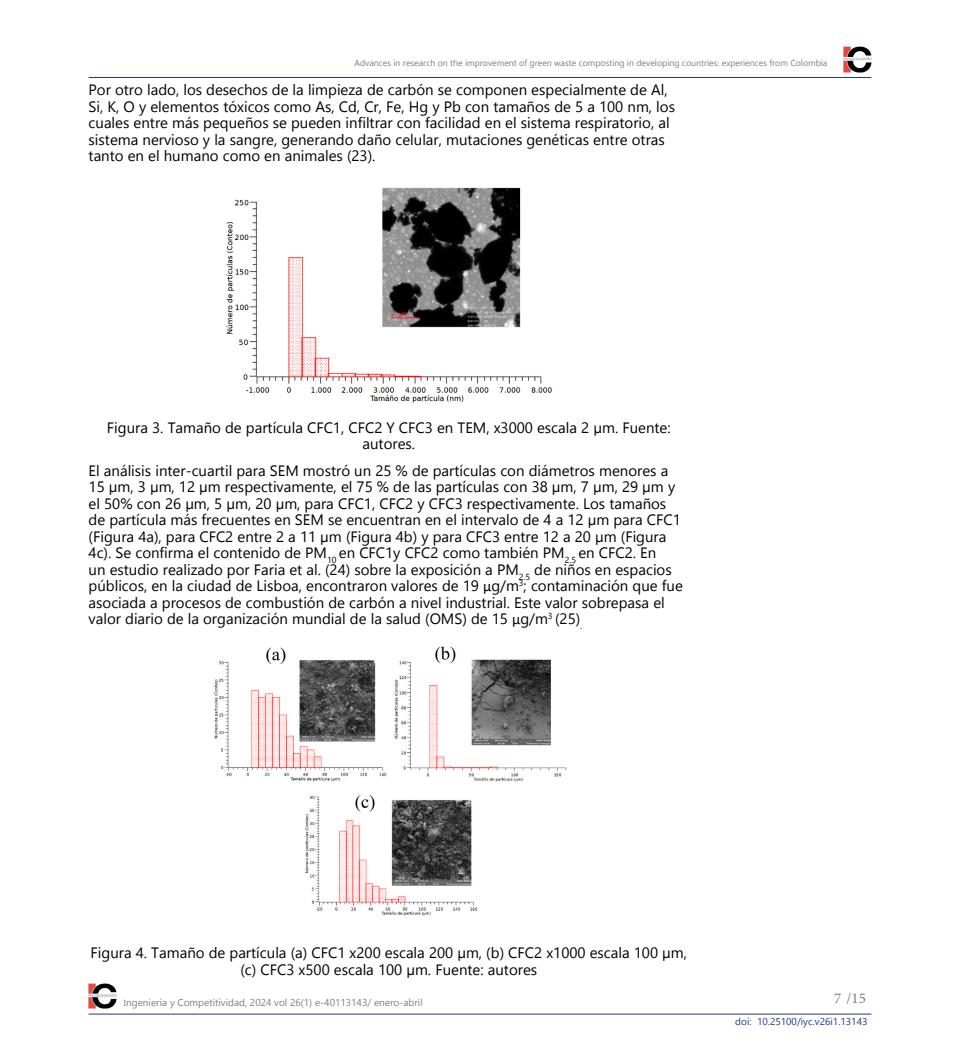
<style>
.page{position:relative;width:960px;height:1061px;background:#fff}
.page>*{position:absolute;margin:0;border:0;box-sizing:border-box;transform-origin:0 0}
.t1{font:15px/16.5px "Gadugi";color:#000}
.t2{font:15px "Minion Pro";color:#7e7e7d}
.t3{font:10px "Gadugi";color:#7e7e7d}
.t4{font:10px "Gadugi";color:#283583}
.t5{font:8.75px "Gadugi";color:#7e7e7d}
.s1{font-family:"Calibri"}
.s2{font-size:8.75px}
</style>
<div class="page">
<hr style="left:89px;top:77px;width:782px;height:1px;background:#283583">
<hr style="left:89px;top:1014px;width:782px;height:1px;background:#283583">
<img style="left:89px;top:983px;width:28px;height:26px">
<img style="left:843px;top:47px;width:28px;height:25px">
<img style="left:226px;top:187px;width:326px;height:216px">
<img style="left:214px;top:646px;width:353px;height:270px">
<p class="t5" style="left:354px;top:58px;width:474px">Advances in research on the improvement of green waste composting in developing countries: experiences from Colombia</p>
<p class="t1" style="left:89px;top:81px;width:588px">Por otro lado, los desechos de la limpieza de carbón se componen especialmente de Al, Si, K, O y elementos tóxicos como As, Cd, Cr, Fe, Hg y Pb con tamaños de 5 a 100 nm, los cuales entre más pequeños se pueden infiltrar con facilidad en el sistema respiratorio, al sistema nervioso y la sangre, generando daño celular, mutaciones genéticas entre otras tanto en el humano como en animales (23).</p>
<p class="t1" style="left:107px;top:419px;width:565px;text-align:center">Figura 3. Tamaño de partícula CFC1, CFC2 Y CFC3 en TEM, x3000 escala 2 µm. Fuente: autores.</p>
<p class="t1" style="left:89px;top:462px;width:596px">El análisis inter-cuartil para SEM mostró un 25 % de partículas con diámetros menores a 15 µm, 3 µm, 12 µm respectivamente, el 75 % de las partículas con 38 µm, 7 µm, 29 µm y el 50% con 26 µm, 5 µm, 20 µm, para CFC1, CFC2 y CFC3 respectivamente. Los tamaños de partícula más frecuentes en SEM se encuentran en el intervalo de 4 a 12 µm para CFC1 (Figura 4a), para CFC2 entre 2 a 11 µm (Figura 4b) y para CFC3 entre 12 a 20 µm (Figura 4c). Se confirma el contenido de PM<sub>10</sub> en CFC1y CFC2 como también PM<sub>2.5</sub> en CFC2. En<br>un estudio realizado por Faria et al. (24) sobre la exposición a PM<sub>2.5</sub> de niños en espacios públicos, en la ciudad de Lisboa, encontraron valores de 19 <span class="s1">μ</span>g/m<sup>3</sup>; contaminación que fue asociada a procesos de combustión de carbón a nivel industrial. Este valor sobrepasa el valor diario de la organización mundial de la salud (OMS) de 15 <span class="s1">μ</span>g/m<sup>3</sup> (25)<sub>.</sub></p>
<p class="t1" style="left:91px;top:944px;width:598px;text-align:center">Figura 4. Tamaño de partícula (a) CFC1 x200 escala 200 µm, (b) CFC2 x1000 escala 100 µm, (c) CFC3 x500 escala 100 µm. Fuente: autores</p>
<p class="t3" style="left:124px;top:996px;width:300px"><span class="s2">I</span>ngeniería y Competitividad, 2024 vol 26(1) e-40113143/ enero-abril</p>
<p class="t2" style="left:834px;top:988px;width:33px">7 /15</p>
<p class="t4" style="left:735px;top:1016px;width:134px">doi: 10.25100/iyc.v26i1.13143</p>
</div>
